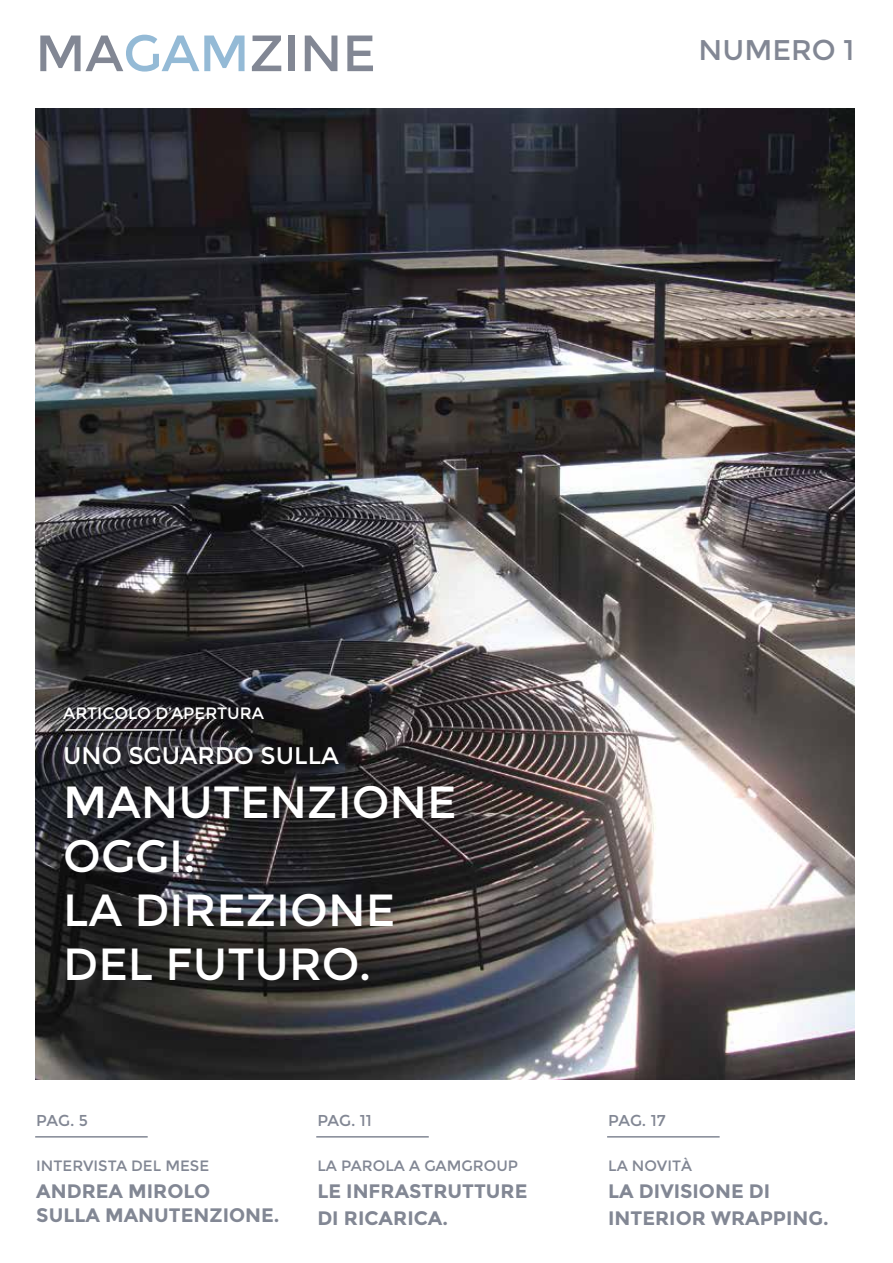
<style>
.page{position:relative;width:893px;height:1263px;background:#fff}
.page>*{position:absolute;margin:0;border:0;box-sizing:border-box;transform-origin:0 0}
.t1{font:45px/54px "Montserrat";color:#fff}
.t2{font:28.5px "Montserrat";color:#828794}
.t3{font:24px "Montserrat";color:#fff}
.t4{font:700 19.5px/27px "Montserrat";color:#828794}
.t5{font:16.5px "Montserrat";color:#fff}
.t6{font:15.75px "Montserrat";color:#828794}
.t7{font:15px "Montserrat";color:#828794}
</style>
<div class="page">
<img style="left:36px;top:108px;width:819px;height:971px">
<svg style="left:40px;top:35px;width:205px;height:37px"></svg>
<svg style="left:252px;top:36px;width:29px;height:35px"></svg>
<div style="left:289px;top:36px;width:6px;height:35px;background:#828794"></div>
<svg style="left:305px;top:36px;width:32px;height:35px"></svg>
<svg style="left:347px;top:36px;width:26px;height:35px"></svg>
<hr style="left:35px;top:1136px;width:113px;height:1px;background:#828794">
<hr style="left:316px;top:1136px;width:113px;height:1px;background:#828794">
<hr style="left:607px;top:1136px;width:113px;height:1px;background:#828794">
<hr style="left:65px;top:729px;width:111px;height:2px;background:#fff">
<h2 class="t2" style="left:699px;top:33px;width:157px">NUMERO 1</h2>
<p class="t5" style="left:63px;top:703px;width:202px">ARTICOLO D’APERTURA</p>
<p class="t3" style="left:63px;top:741px;width:277px">UNO SGUARDO SULLA</p>
<h1 class="t1" style="left:63px;top:775px;width:395px">MANUTENZIONE<br>OGGI:<br>LA DIREZIONE<br>DEL FUTURO.</h1>
<p class="t6" style="left:36px;top:1111px;width:53px">PAG. 5</p>
<p class="t7" style="left:36px;top:1157px;width:174px">INTERVISTA DEL MESE</p>
<p class="t4" style="left:36px;top:1179px;width:245px;line-height:24px">ANDREA MIROLO<br>SULLA MANUTENZIONE.</p>
<p class="t6" style="left:317px;top:1111px;width:56px">PAG. 11</p>
<p class="t7" style="left:317px;top:1157px;width:202px">LA PAROLA A GAMGROUP</p>
<p class="t4" style="left:317px;top:1177px;width:212px">LE INFRASTRUTTURE<br>DI RICARICA.</p>
<p class="t6" style="left:608px;top:1111px;width:59px">PAG. 17</p>
<p class="t7" style="left:608px;top:1157px;width:85px">LA NOVITÀ</p>
<p class="t4" style="left:608px;top:1177px;width:222px">LA DIVISIONE DI<br>INTERIOR WRAPPING.</p>
</div>
